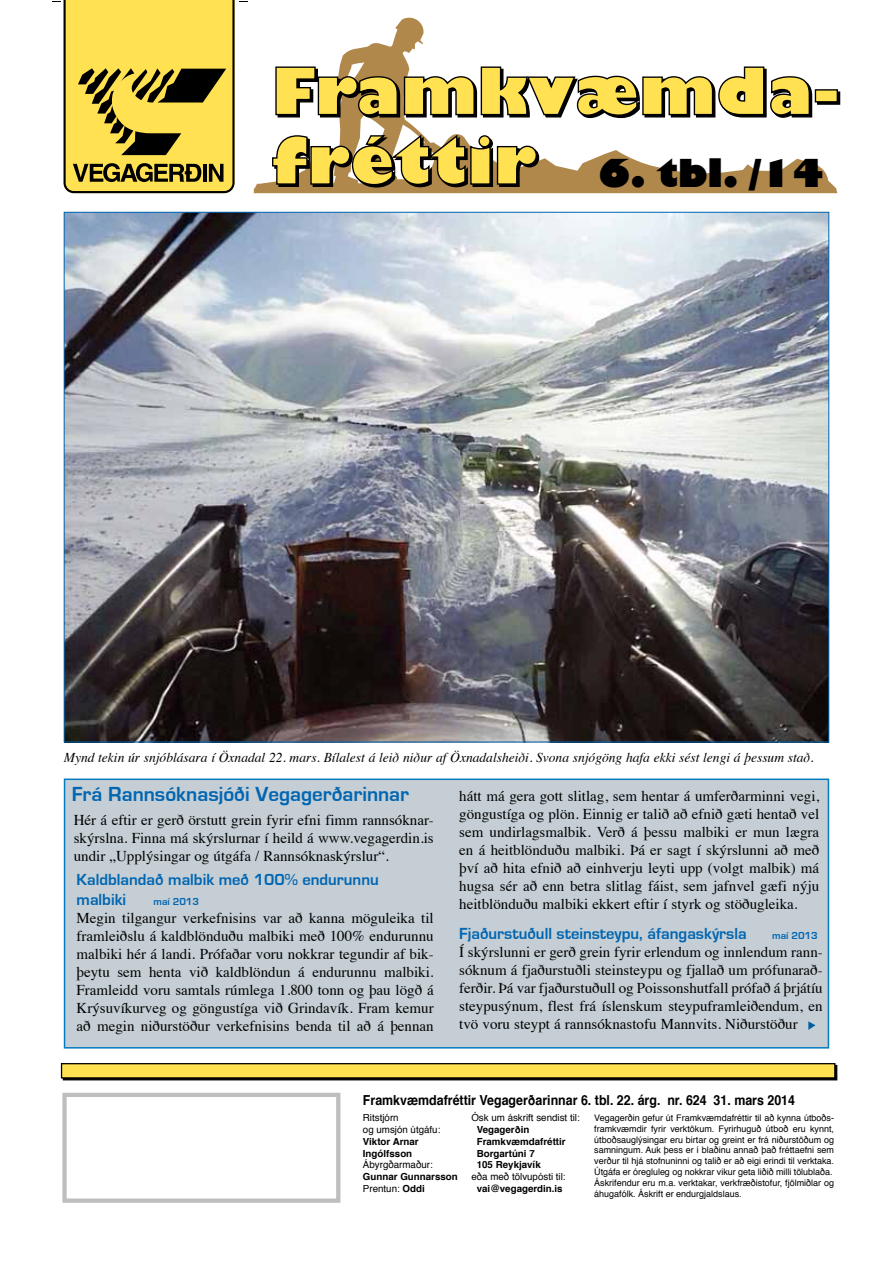
<style>
.page{position:relative;width:893px;height:1263px;background:#fff}
.page>*{position:absolute;margin:0;border:0;box-sizing:border-box;transform-origin:0 0}
.t1{font:800 37.5px "Gill Sans";color:#000}
.t2{font:700 21px "Eurostile";color:#0065b2}
.t3{font:700 16.5px/19.8px "Eurostile";color:#0065b2}
.t4{font:15px/18px "Times";color:#000;text-align:justify}
.t5{font:700 13.8px "Helvetica";color:#000;scale:.9 1}
.t6{font:italic 13.5px "Times";color:#000}
.t7{font:700 10.5px "Eurostile";color:#0065b2}
.t8{font:700 9.75px/11.7px "Helvetica";color:#000}
.t9{font:9.75px/11.7px "Helvetica";color:#000}
.t10{font:9px/10.8px "Helvetica";color:#000}
.s1{font-weight:400}
</style>
<div class="page">
<div style="left:65px;top:779px;width:763px;height:269px;background:#c4ced4"></div>
<div style="left:64px;top:778px;width:765px;height:270px;border:2px solid #047bc1"></div>
<svg style="left:254px;top:17px;width:583px;height:176px"></svg>
<svg style="left:817px;top:91px;width:23px;height:14px"></svg>
<svg style="left:52px;top:0;width:195px;height:193px;background:#d0bb58"></svg>
<svg style="left:271px;top:133px;width:269px;height:55px"></svg>
<svg style="left:275px;top:66px;width:538px;height:53px"></svg>
<div style="left:815px;top:89px;width:23px;height:14px;background:#ffe152;border:1px solid #000"></div>
<div style="left:62px;top:1093px;width:278px;height:110px;border:4px solid #bcbec0"></div>
<div style="left:63px;top:1065px;width:774px;height:15px;background:#000"></div>
<div style="left:61px;top:1063px;width:774px;height:15px;background:#ffe152;border:1px solid #000"></div>
<img style="left:66px;top:214px;width:761px;height:526px">
<svg style="left:808px;top:1021px;width:7px;height:9px"></svg>
<h1 class="t1" style="left:598px;top:149px;width:227px">6. tbl. /14</h1>
<p class="t6" style="left:64px;top:746px;width:751px">Mynd tekin úr snjóblásara í Öxnadal 22. mars. Bílalest á leið niður af Öxnadalsheiði. Svona snjógöng hafa ekki sést lengi á þessum stað.</p>
<h2 class="t2" style="left:72px;top:782px;width:339px">Frá Rannsóknasjóði Vegagerðarinnar</h2>
<p class="t4" style="left:74px;top:809px;width:362px">Hér á eftir er gerð örstutt grein fyrir efni fimm rannsóknar&shy;skýrslna. Finna má skýrslurnar í heild á www.vegagerdin.is undir „Upplýsingar og útgáfa / Rannsóknaskýrslur“.</p>
<p class="t3" style="left:77px;top:870px;width:304px">Kaldblandað malbik með 100% endurunnu malbiki</p>
<p class="t7" style="left:153px;top:896px;width:47px">maí 2013</p>
<p class="t4" style="left:77px;top:908px;width:359px">Megin tilgangur verkefnisins var að kanna möguleika til framleiðslu á kaldblönduðu malbiki með 100% endurunnu malbiki hér á landi. Prófaðar voru nokkrar tegundir af bik&shy;þeytu sem henta við kaldblöndun á endurunnu malbiki.<br>Framleidd voru samtals rúmlega 1.800 tonn og þau lögð á Krýsuvíkurveg og göngustíga við Grindavík. Fram kemur að megin niðurstöður verkefnisins benda til að á þennan</p>
<p class="t4" style="left:459px;top:786px;width:362px">hátt má gera gott slitlag, sem hentar á umferðarminni vegi, göngustíga og plön. Einnig er talið að efnið gæti hentað vel sem undirlagsmalbik. Verð á þessu malbiki er mun lægra en á heitblönduðu malbiki. Þá er sagt í skýrslunni að með því að hita efnið að einhverju leyti upp (volgt malbik) má hugsa sér að enn betra slitlag fáist, sem jafnvel gæfi nýju heitblönduðu malbiki ekkert eftir í styrk og stöðugleika.</p>
<p class="t3" style="left:459px;top:924px;width:289px">Fjaðurstuðull steinsteypu, áfangaskýrsla</p>
<p class="t7" style="left:772px;top:929px;width:47px">maí 2013</p>
<p class="t4" style="left:459px;top:941px;width:365px">Í skýrslunni er gerð grein fyrir erlendum og innlendum rann&shy;sóknum á fjaðurstuðli steinsteypu og fjallað um prófunarað&shy;ferðir. Þá var fjaðurstuðull og Poissonshutfall prófað á þrjátíu steypusýnum, flest frá íslenskum steypuframleiðendum, en tvö voru steypt á rannsóknastofu Mannvits. Niðurstöður</p>
<p class="t5" style="left:363px;top:1089px;width:482px">Framkvæmdafréttir Vegagerðarinnar 6. tbl. 22. árg. nr. 624 31. mars 2014</p>
<p class="t9" style="left:363px;top:1112px;width:79px">Ritstjórn<br>og umsjón útgáfu:</p>
<p class="t8" style="left:363px;top:1136px;width:57px">Viktor Arnar<br>Ingólfsson</p>
<p class="t9" style="left:363px;top:1159px;width:71px">Ábyrgðarmaður:</p>
<p class="t8" style="left:363px;top:1171px;width:96px">Gunnar Gunnarsson<br><span class="s1">Prentun:</span> Oddi</p>
<p class="t9" style="left:471px;top:1112px;width:110px">Ósk um áskrift sendist til:</p>
<p class="t8" style="left:477px;top:1124px;width:90px">Vegagerðin<br>Framkvæmdafréttir<br>Borgartúni 7<br>105 Reykjavík</p>
<p class="t9" style="left:471px;top:1171px;width:96px">eða með tölvupósti til:</p>
<p class="t8" style="left:477px;top:1182px;width:87px">vai@vegagerdin.is</p>
<p class="t10" style="left:594px;top:1112px;width:241px">Vegagerðin gefur út Framkvæmdafréttir til að kynna útboðs&shy;framkvæmdir fyrir verktökum. Fyrirhuguð útboð eru kynnt, útboðsauglýsingar eru birtar og greint er frá niðurstöðum og samningum. Auk þess er í blaðinu annað það fréttaefni sem verður til hjá stofnuninni og talið er að eigi erindi til verktaka.<br>Útgáfa er óregluleg og nokkrar vikur geta liðið milli tölublaða.<br>Áskrifendur eru m.a. verktakar, verkfræðistofur, fjölmiðlar og áhugafólk. Áskrift er endurgjaldslaus.</p>
</div>
